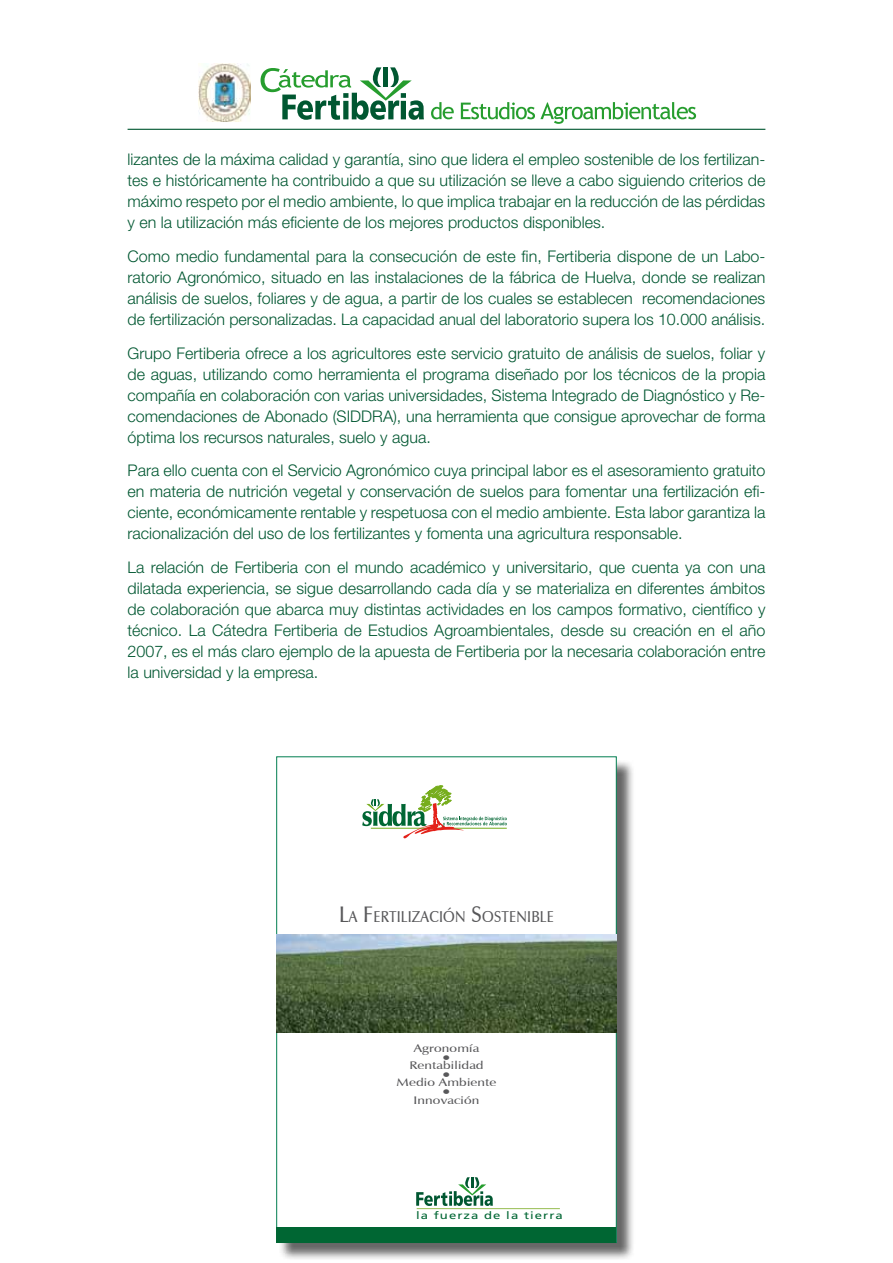
<style>
.page{position:relative;width:893px;height:1263px;background:#fff}
.page>*{position:absolute;margin:0;border:0;box-sizing:border-box;transform-origin:0 0}
.t1{font:300 16.05px/21px "Helvetica Neue";color:#005731;text-align:justify}
.t2{font:600 15.75px "Zapf Humanist 601 BT";letter-spacing:.015em;color:#58585a;scale:.9 1}
.t3{font:600 10.95px "Zapf Humanist 601 BT";letter-spacing:.01em;color:#58585a;scale:1.25 1}
.t4{font:10.5px "Frutiger";letter-spacing:.08em;color:#063;scale:1.25 1}
.t5{font:4.65px "Webdings";color:#58585a;scale:1.25 1}
.s1{font-size:22.5px}
</style>
<div class="page">
<hr style="left:128px;top:129px;width:637px;height:1px;background:#005731">
<svg style="left:431px;top:102px;width:23px;height:17px"></svg>
<svg style="left:461px;top:102px;width:235px;height:22px"></svg>
<svg style="left:261px;top:67px;width:163px;height:53px"></svg>
<img style="left:198px;top:64px;width:53px;height:57px">
<div style="left:279px;top:759px;width:356px;height:502px;background:#000;opacity:.6"></div>
<div style="left:276px;top:756px;width:341px;height:487px;background:#fff;border:1px solid #007d4f"></div>
<svg style="left:362px;top:756px;width:145px;height:82px"></svg>
<img style="left:276px;top:934px;width:341px;height:98px">
<div style="left:277px;top:1227px;width:339px;height:15px;background:#063"></div>
<svg style="left:416px;top:1177px;width:77px;height:29px"></svg>
<hr style="left:417px;top:1208px;width:143px;height:1px;background:#96bc50">
<p class="t1" style="left:128px;top:148px;width:639px">lizantes de la máxima calidad y garantía, sino que lidera el empleo sostenible de los fertilizan&shy;tes e históricamente ha contribuido a que su utilización se lleve a cabo siguiendo criterios de máximo respeto por el medio ambiente, lo que implica trabajar en la reducción de las pérdidas y en la utilización más eficiente de los mejores productos disponibles.</p>
<p class="t1" style="left:128px;top:245px;width:639px">Como medio fundamental para la consecución de este fin, Fertiberia dispone de un Labo&shy;ratorio Agronómico, situado en las instalaciones de la fábrica de Huelva, donde se realizan análisis de suelos, foliares y de agua, a partir de los cuales se establecen recomendaciones de fertilización personalizadas. La capacidad anual del laboratorio supera los 10.000 análisis.</p>
<p class="t1" style="left:128px;top:342px;width:639px">Grupo Fertiberia ofrece a los agricultores este servicio gratuito de análisis de suelos, foliar y de aguas, utilizando como herramienta el programa diseñado por los técnicos de la propia compañía en colaboración con varias universidades, Sistema Integrado de Diagnóstico y Re&shy;comendaciones de Abonado (SIDDRA), una herramienta que consigue aprovechar de forma óptima los recursos naturales, suelo y agua.</p>
<p class="t1" style="left:128px;top:460px;width:639px">Para ello cuenta con el Servicio Agronómico cuya principal labor es el asesoramiento gratuito en materia de nutrición vegetal y conservación de suelos para fomentar una fertilización efi&shy;ciente, económicamente rentable y respetuosa con el medio ambiente. Esta labor garantiza la racionalización del uso de los fertilizantes y fomenta una agricultura responsable.</p>
<p class="t1" style="left:128px;top:556px;width:639px">La relación de Fertiberia con el mundo académico y universitario, que cuenta ya con una dilatada experiencia, se sigue desarrollando cada día y se materializa en diferentes ámbitos de colaboración que abarca muy distintas actividades en los campos formativo, científico y técnico. La Cátedra Fertiberia de Estudios Agroambientales, desde su creación en el año 2007, es el más claro ejemplo de la apuesta de Fertiberia por la necesaria colaboración entre la universidad y la empresa.</p>
<p class="t2" style="left:339px;top:907px;width:240px"><span class="s1">L</span>A <span class="s1">F</span>ERTILIZACIÓN <span class="s1">S</span>OSTENIBLE</p>
<p class="t3" style="left:414px;top:1041px;width:54px">Agronomía</p>
<p class="t5" style="left:444px;top:1055px;width:6px">■</p>
<p class="t3" style="left:409px;top:1058px;width:61px">Rentabilidad</p>
<p class="t5" style="left:444px;top:1072px;width:6px">■</p>
<p class="t3" style="left:396px;top:1076px;width:81px">Medio Ambiente</p>
<p class="t5" style="left:444px;top:1089px;width:6px">■</p>
<p class="t3" style="left:413px;top:1093px;width:54px">Innovación</p>
<p class="t4" style="left:416px;top:1210px;width:119px">la fuerza de la tierra</p>
</div>
